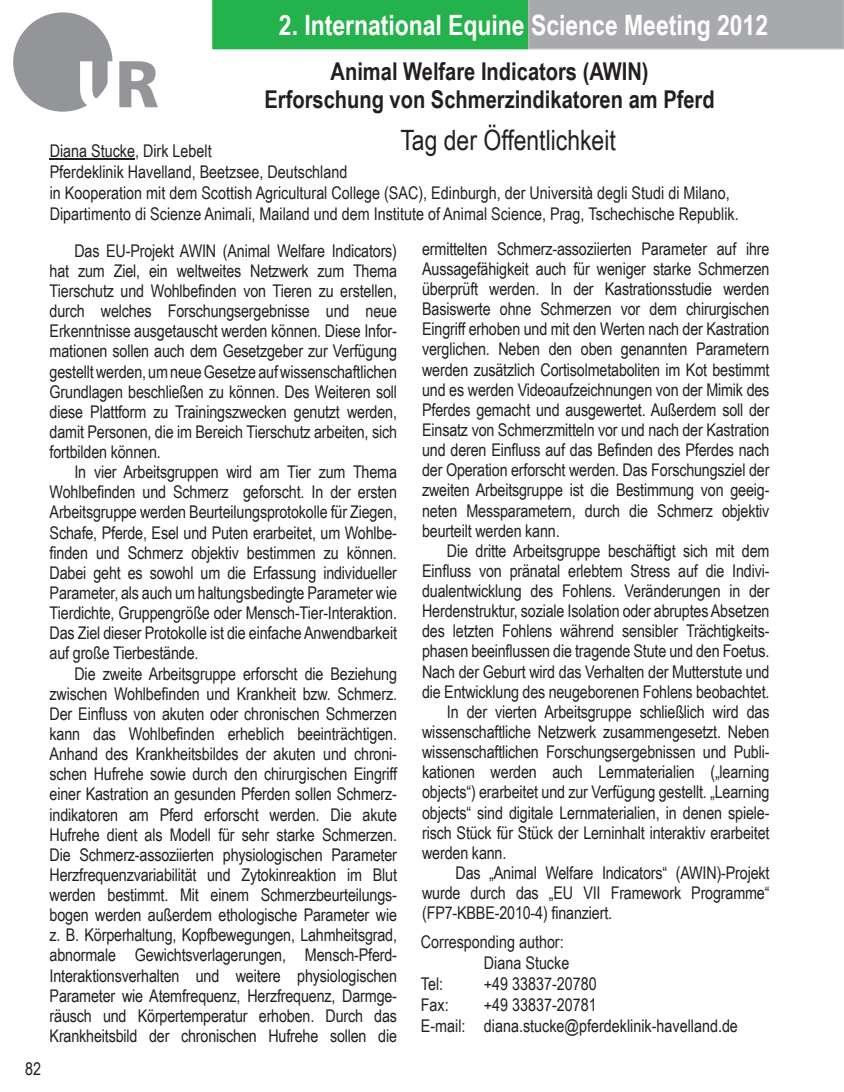
<style>
.page{position:relative;width:844px;height:1092px;background:#fff}
.page>*{position:absolute;margin:0;border:0;box-sizing:border-box;transform-origin:0 0}
.t1{font:700 28px "Arial Narrow";color:#fff}
.t2{font:28px "Arial Narrow";color:#231f20}
.t3{font:700 24.5px/28px "Arial Narrow";color:#231f20;text-align:center}
.t4{font:17.5px/20.1px "Arial Narrow";letter-spacing:-.01em;color:#231f20;text-align:justify}
</style>
<div class="page">
<div style="left:13px;top:12px;width:99px;height:100px;background:#939598;border-radius:50%"></div>
<svg style="left:80px;top:61px;width:78px;height:47px"></svg>
<svg style="left:212px;top:0;width:631px;height:49px;background:#65ad7c"></svg>
<hr style="left:50px;top:158px;width:85px;height:1px;background:#231f20">
<p class="t4" style="left:25px;top:1057px;width:17px">82</p>
<h1 class="t1" style="left:279px;top:4px;width:490px">2. International Equine Science Meeting 2012</h1>
<h2 class="t3" style="left:264px;top:56px;width:451px">Animal Welfare Indicators (AWIN)<br>Erforschung von Schmerzindikatoren am Pferd</h2>
<p class="t4" style="left:50px;top:139px;width:690px;line-height:21px;text-align:left">Diana Stucke, Dirk Lebelt<br>Pferdeklinik Havelland, Beetzsee, Deutschland<br>in Kooperation mit dem Scottish Agricultural College (SAC), Edinburgh, der Università degli Studi di Milano, Dipartimento di Scienze Animali, Mailand und dem Institute of Animal Science, Prag, Tschechische Republik.</p>
<p class="t4" style="left:50px;top:240px;width:349px;text-indent:25px">Das EU-Projekt AWIN (Animal Welfare Indicators) hat zum Ziel, ein weltweites Netzwerk zum Thema Tierschutz und Wohlbefinden von Tieren zu erstellen, durch welches Forschungsergebnisse und neue Erkenntnisse ausgetauscht werden können. Diese Infor&shy;mationen sollen auch dem Gesetzgeber zur Verfügung gestellt werden, um neue Gesetze auf wissenschaftlichen Grundlagen beschließen zu können. Des Weiteren soll diese Plattform zu Trainingszwecken genutzt werden, damit Personen, die im Bereich Tierschutz arbeiten, sich fortbilden können.</p>
<p class="t4" style="left:50px;top:461px;width:349px;text-indent:25px">In vier Arbeitsgruppen wird am Tier zum Thema Wohlbefinden und Schmerz geforscht. In der ersten Arbeitsgruppe werden Beurteilungsprotokolle für Ziegen, Schafe, Pferde, Esel und Puten erarbeitet, um Wohlbe&shy;finden und Schmerz objektiv bestimmen zu können.<br>Dabei geht es sowohl um die Erfassung individueller Parameter, als auch um haltungsbedingte Parameter wie Tierdichte, Gruppengröße oder Mensch-Tier-Interaktion.<br>Das Ziel dieser Protokolle ist die einfache Anwendbarkeit auf große Tierbestände.</p>
<p class="t4" style="left:50px;top:662px;width:349px;text-indent:25px">Die zweite Arbeitsgruppe erforscht die Beziehung zwischen Wohlbefinden und Krankheit bzw. Schmerz.<br>Der Einfluss von akuten oder chronischen Schmerzen kann das Wohlbefinden erheblich beeinträchtigen.<br>Anhand des Krankheitsbildes der akuten und chroni&shy;schen Hufrehe sowie durch den chirurgischen Eingriff einer Kastration an gesunden Pferden sollen Schmerz&shy;indikatoren am Pferd erforscht werden. Die akute Hufrehe dient als Modell für sehr starke Schmerzen.<br>Die Schmerz-assoziierten physiologischen Parameter Herzfrequenzvariabilität und Zytokinreaktion im Blut werden bestimmt. Mit einem Schmerzbeurteilungs&shy;bogen werden außerdem ethologische Parameter wie z. B. Körperhaltung, Kopfbewegungen, Lahmheitsgrad, abnormale Gewichtsverlagerungen, Mensch-Pferd-Interaktionsverhalten und weitere physiologischen Parameter wie Atemfrequenz, Herzfrequenz, Darmge&shy;räusch und Körpertemperatur erhoben. Durch das Krankheitsbild der chronischen Hufrehe sollen die</p>
<h1 class="t2" style="left:400px;top:120px;width:217px">Tag der Öffentlichkeit</h1>
<p class="t4" style="left:422px;top:238px;width:349px">ermittelten Schmerz-assoziierten Parameter auf ihre Aussagefähigkeit auch für weniger starke Schmerzen überprüft werden. In der Kastrationsstudie werden Basiswerte ohne Schmerzen vor dem chirurgischen Eingriff erhoben und mit den Werten nach der Kastration verglichen. Neben den oben genannten Parametern werden zusätzlich Cortisolmetaboliten im Kot bestimmt und es werden Videoaufzeichnungen von der Mimik des Pferdes gemacht und ausgewertet. Außerdem soll der Einsatz von Schmerzmitteln vor und nach der Kastration und deren Einfluss auf das Befinden des Pferdes nach der Operation erforscht werden. Das Forschungsziel der zweiten Arbeitsgruppe ist die Bestimmung von geeig&shy;neten Messparametern, durch die Schmerz objektiv beurteilt werden kann.</p>
<p class="t4" style="left:447px;top:540px;width:324px">Die dritte Arbeitsgruppe beschäftigt sich mit dem</p>
<p class="t4" style="left:422px;top:560px;width:349px">Einfluss von pränatal erlebtem Stress auf die Indivi-</p>
<p class="t4" style="left:422px;top:580px;width:349px">dualentwicklung des Fohlens. Veränderungen in der</p>
<p class="t4" style="left:422px;top:600px;width:349px">Herdenstruktur, soziale Isolation oder abruptes Absetzen</p>
<p class="t4" style="left:422px;top:620px;width:349px">des letzten Fohlens während sensibler Trächtigkeits-</p>
<p class="t4" style="left:422px;top:640px;width:349px">phasen beeinflussen die tragende Stute und den Foetus.</p>
<p class="t4" style="left:422px;top:660px;width:349px">Nach der Geburt wird das Verhalten der Mutterstute und</p>
<p class="t4" style="left:422px;top:680px;width:349px">die Entwicklung des neugeborenen Fohlens beobachtet.</p>
<p class="t4" style="left:447px;top:701px;width:324px">In der vierten Arbeitsgruppe schließlich wird das</p>
<p class="t4" style="left:422px;top:721px;width:349px">wissenschaftliche Netzwerk zusammengesetzt. Neben</p>
<p class="t4" style="left:422px;top:741px;width:349px">wissenschaftlichen Forschungsergebnissen und Publi-</p>
<p class="t4" style="left:422px;top:761px;width:349px">kationen werden auch Lernmaterialien („learning</p>
<p class="t4" style="left:422px;top:781px;width:349px">objects“) erarbeitet und zur Verfügung gestellt. „Learning</p>
<p class="t4" style="left:422px;top:801px;width:349px">objects“ sind digitale Lernmaterialien, in denen spiele-</p>
<p class="t4" style="left:422px;top:821px;width:349px">risch Stück für Stück der Lerninhalt interaktiv erarbeitet</p>
<p class="t4" style="left:422px;top:841px;width:86px">werden kann.</p>
<p class="t4" style="left:455px;top:862px;width:315px">Das „Animal Welfare Indicators“ (AWIN)-Projekt</p>
<p class="t4" style="left:422px;top:882px;width:349px">wurde durch das „EU VII Framework Programme“</p>
<p class="t4" style="left:422px;top:902px;width:191px">(FP7-KBBE-2010-4) finanziert.</p>
<p class="t4" style="left:421px;top:930px;width:144px">Corresponding author:</p>
<p class="t4" style="left:484px;top:951px;width:87px">Diana Stucke</p>
<p class="t4" style="left:421px;top:972px;width:24px">Tel:</p>
<p class="t4" style="left:484px;top:972px;width:114px">+49 33837-20780</p>
<p class="t4" style="left:421px;top:993px;width:29px">Fax:</p>
<p class="t4" style="left:421px;top:993px;width:318px;line-height:21px;text-indent:63px">+49 33837-20781<br>E-mail: diana.stucke@pferdeklinik-havelland.de</p>
</div>
